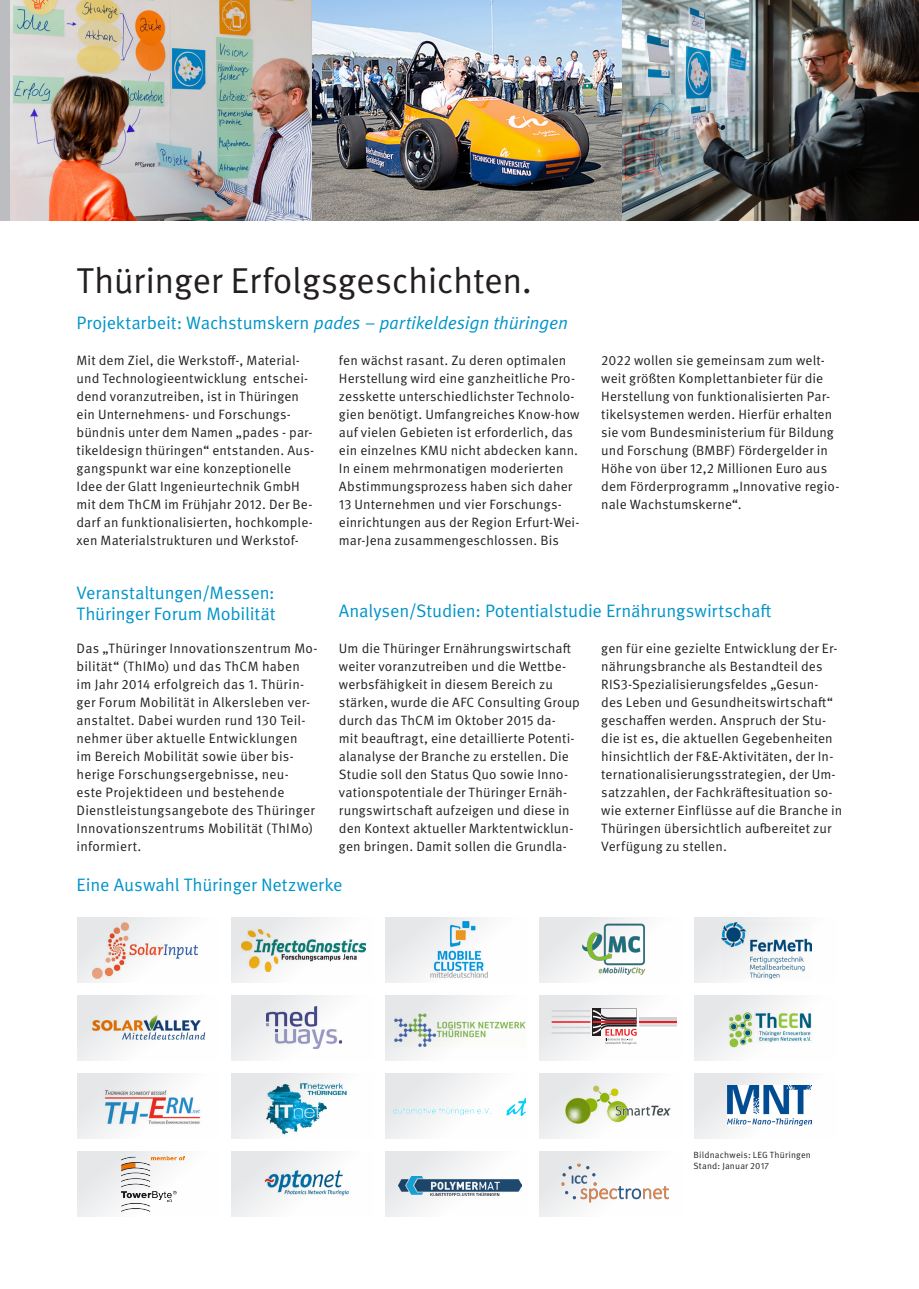
<style>
.page{position:relative;width:919px;height:1289px;background:#fff}
.page>*{position:absolute;margin:0;border:0;box-sizing:border-box;transform-origin:0 0}
.t1{font:36px "Meta OT Norm";letter-spacing:-.01em;color:#231f20}
.t2{font:18px/21px "Meta OT Norm";letter-spacing:-.005em;color:#0094c8}
.t3{font:18px "Meta OT Norm Ita";letter-spacing:-.01em;color:#0094c8}
.t4{font:13.65px/18px "Meta OT Norm";letter-spacing:.015em;color:#231f20}
.t5{font:13.5px/18px "Meta OT Norm";letter-spacing:.005em;color:#231f20}
.t6{font:9px/10.5px "Meta OT Norm";letter-spacing:.02em;color:#231f20}
.s1{font-family:"Meta OT Norm"}
</style>
<div class="page">
<div style="left:77px;top:916px;width:142px;height:66px;background:linear-gradient(to right,#e8e8e9,#fff)"></div>
<div style="left:231px;top:916px;width:143px;height:66px;background:linear-gradient(to right,#e8e9eb,#fff)"></div>
<div style="left:385px;top:916px;width:143px;height:66px;background:linear-gradient(to bottom,#eff0f1,#f7f8f8)"></div>
<div style="left:539px;top:916px;width:143px;height:66px;background:linear-gradient(to right,#e8e8ea,#fff)"></div>
<div style="left:694px;top:916px;width:143px;height:66px;background:linear-gradient(to right,#e7e8ea,#fff)"></div>
<div style="left:77px;top:994px;width:142px;height:66px;background:linear-gradient(to right,#e9eaeb,#fff)"></div>
<div style="left:231px;top:994px;width:143px;height:66px;background:linear-gradient(to right,#e8e9eb,#fff)"></div>
<div style="left:385px;top:994px;width:143px;height:66px;background:linear-gradient(to right,#e7e8ea,#fff)"></div>
<div style="left:539px;top:994px;width:143px;height:66px;background:linear-gradient(to right,#e8e4e6,#fff)"></div>
<div style="left:694px;top:994px;width:143px;height:66px;background:#f2f2f3"></div>
<div style="left:77px;top:1073px;width:142px;height:65px;background:linear-gradient(to right,#e7e8ea,#fff)"></div>
<div style="left:231px;top:1073px;width:143px;height:65px;background:linear-gradient(to bottom,#e4e5e7,#ebeced)"></div>
<div style="left:385px;top:1073px;width:143px;height:65px;background:linear-gradient(to right,#e8e9ea,#fff)"></div>
<div style="left:539px;top:1073px;width:143px;height:65px;background:linear-gradient(to bottom,#e4e5e7,#ebecee)"></div>
<div style="left:694px;top:1073px;width:143px;height:65px;background:linear-gradient(to right,#e8e9eb,#fff)"></div>
<div style="left:77px;top:1151px;width:142px;height:65px;background:linear-gradient(to right,#e6e7e9,#fff)"></div>
<div style="left:231px;top:1151px;width:143px;height:65px;background:linear-gradient(to right,#e7e8ea,#fff)"></div>
<div style="left:385px;top:1151px;width:143px;height:65px;background:linear-gradient(to right,#e7e8e9,#fff)"></div>
<div style="left:539px;top:1151px;width:143px;height:65px;background:linear-gradient(to right,#e8e9eb,#fff)"></div>
<img style="left:311px;top:0;width:607px;height:221px">
<img style="left:0;top:0;width:311px;height:221px">
<img style="left:92px;top:922px;width:105px;height:56px">
<img style="left:241px;top:929px;width:125px;height:42px">
<img style="left:426px;top:916px;width:66px;height:65px">
<img style="left:580px;top:921px;width:68px;height:56px">
<img style="left:721px;top:922px;width:90px;height:56px">
<img style="left:90px;top:1005px;width:118px;height:43px">
<img style="left:266px;top:1006px;width:75px;height:42px">
<img style="left:394px;top:1013px;width:131px;height:33px">
<svg style="left:593px;top:1008px;width:84px;height:36px"></svg>
<hr style="left:551px;top:1010px;width:39px;height:1px;background:#d1d2d4">
<hr style="left:551px;top:1015px;width:39px;height:2px;background:#d1d2d4">
<hr style="left:551px;top:1026px;width:39px;height:2px;background:#d1d2d4">
<hr style="left:551px;top:1021px;width:39px;height:1px;background:#ee1d23">
<hr style="left:551px;top:1032px;width:39px;height:1px;background:#d1d2d4">
<img style="left:719px;top:1002px;width:101px;height:51px">
<img style="left:103px;top:1087px;width:100px;height:39px">
<img style="left:234px;top:1073px;width:138px;height:66px">
<img style="left:394px;top:1098px;width:131px;height:17px">
<img style="left:544px;top:1075px;width:138px;height:61px">
<img style="left:727px;top:1085px;width:84px;height:40px">
<img style="left:121px;top:1156px;width:63px;height:55px">
<img style="left:246px;top:1169px;width:124px;height:34px">
<img style="left:398px;top:1176px;width:123px;height:19px">
<img style="left:561px;top:1163px;width:107px;height:39px">
<h1 class="t1" style="left:77px;top:258px;width:457px">Thüringer Erfolgsgeschichten.</h1>
<h2 class="t3" style="left:77px;top:312px;width:493px"><span class="s1">Projektarbeit: Wachstumskern</span> pades – partikeldesign thüringen</h2>
<p class="t5" style="left:77px;top:351px;width:239px">Mit dem Ziel, die Werkstoff-, Material&shy;und Technologieentwicklung entschei&shy;dend voranzutreiben, ist in Thüringen ein Unternehmens- und Forschungs&shy;bündnis unter dem Namen „pades - par&shy;tikeldesign thüringen“ entstanden. Aus&shy;gangspunkt war eine konzeptionelle Idee der Glatt Ingenieurtechnik GmbH mit dem ThCM im Frühjahr 2012. Der Be&shy;darf an funktionalisierten, hochkomple&shy;xen Materialstrukturen und Werkstof-</p>
<p class="t5" style="left:339px;top:351px;width:242px">fen wächst rasant. Zu deren optimalen Herstellung wird eine ganzheitliche Pro&shy;zesskette unterschiedlichster Technolo&shy;gien benötigt. Umfangreiches Know-how auf vielen Gebieten ist erforderlich, das ein einzelnes KMU nicht abdecken kann.<br>In einem mehrmonatigen moderierten Abstimmungsprozess haben sich daher 13 Unternehmen und vier Forschungs&shy;einrichtungen aus der Region Erfurt-Wei&shy;mar-Jena zusammengeschlossen. Bis</p>
<p class="t5" style="left:601px;top:351px;width:240px">2022 wollen sie gemeinsam zum welt&shy;weit größten Komplettanbieter für die Herstellung von funktionalisierten Par&shy;tikelsystemen werden. Hierfür erhalten sie vom Bundesministerium für Bildung und Forschung (BMBF) Fördergelder in Höhe von über 12,2 Millionen Euro aus dem Förderprogramm „Innovative regio&shy;nale Wachstumskerne“.</p>
<h2 class="t2" style="left:77px;top:582px;width:200px">Veranstaltungen/Messen:<br>Thüringer Forum Mobilität</h2>
<p class="t4" style="left:77px;top:639px;width:242px">Das „Thüringer Innovationszentrum Mo&shy;bilität“ (ThIMo) und das ThCM haben im Jahr 2014 erfolgreich das 1. Thürin&shy;ger Forum Mobilität in Alkersleben ver&shy;anstaltet. Dabei wurden rund 130 Teil&shy;nehmer über aktuelle Entwicklungen<br>im Bereich Mobilität sowie über bis&shy;herige Forschungsergebnisse, neu&shy;este Projektideen und bestehende Dienstleistungsangebote des Thüringer Innovationszentrums Mobilität (ThIMo) informiert.</p>
<h2 class="t2" style="left:339px;top:600px;width:434px">Analysen/Studien: Potentialstudie Ernährungswirtschaft</h2>
<p class="t5" style="left:339px;top:639px;width:242px">Um die Thüringer Ernährungswirtschaft weiter voranzutreiben und die Wettbe&shy;werbsfähigkeit in diesem Bereich zu stärken, wurde die AFC Consulting Group durch das ThCM im Oktober 2015 da-<br>mit beauftragt, eine detaillierte Potenti&shy;alanalyse der Branche zu erstellen. Die Studie soll den Status Quo sowie Inno&shy;vationspotentiale der Thüringer Ernäh&shy;rungswirtschaft aufzeigen und diese in den Kontext aktueller Marktentwicklun&shy;gen bringen. Damit sollen die Grundla-</p>
<p class="t5" style="left:601px;top:639px;width:242px">gen für eine gezielte Entwicklung der Er&shy;nährungsbranche als Bestandteil des RIS3-Spezialisierungsfeldes „Gesun&shy;des Leben und Gesundheitswirtschaft“ geschaffen werden. Anspruch der Stu&shy;die ist es, die aktuellen Gegebenheiten hinsichtlich der F&amp;E-Aktivitäten, der In&shy;ternationalisierungsstrategien, der Um&shy;satzzahlen, der Fachkräftesituation so&shy;wie externer Einflüsse auf die Branche in Thüringen übersichtlich aufbereitet zur Verfügung zu stellen.</p>
<h2 class="t2" style="left:77px;top:874px;width:267px">Eine Auswahl Thüringer Netzwerke</h2>
<p class="t6" style="left:693px;top:1149px;width:119px">Bildnachweis: LEG Thüringen<br>Stand: Januar 2017</p>
</div>
